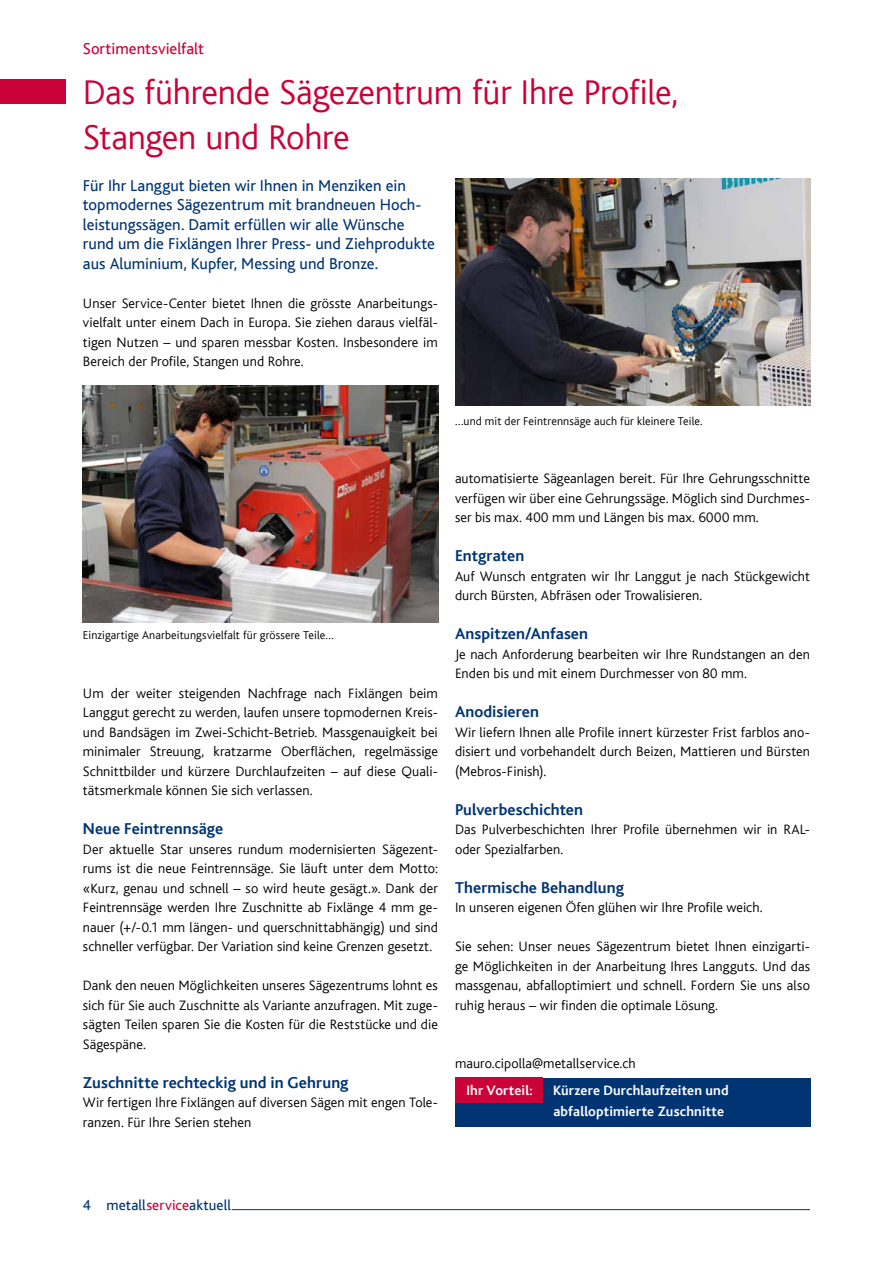
<style>
.page{position:relative;width:893px;height:1263px;background:#fff}
.page>*{position:absolute;margin:0;border:0;box-sizing:border-box;transform-origin:0 0}
.t1{font:300 36px/45px "Kl Bliss";letter-spacing:-.01em;color:#ca0237}
.t2{font:16.5px/19.5px "Kl Bliss";color:#003472}
.t3{font:700 16.5px "Kl Bliss";letter-spacing:.005em;color:#003472}
.t4{font:16.5px "Kl Bliss";letter-spacing:.005em;color:#ca0237}
.t5{font:15px "Kl Bliss";letter-spacing:.005em;color:#003472}
.t6{font:300 14.25px/19.5px "Kl Bliss";letter-spacing:.005em;color:#000;text-align:justify}
.t7{font:700 14.25px/21px "Kl Bliss";letter-spacing:.01em;color:#fff}
.t8{font:300 12px "Kl Bliss";letter-spacing:.01em;color:#000}
.s1{color:#ca0237}
</style>
<div class="page">
<hr style="left:232px;top:1209px;width:578px;height:1px;background:#003472">
<div style="left:0;top:79px;width:66px;height:25px;background:#ca0237"></div>
<img style="left:83px;top:386px;width:356px;height:237px">
<img style="left:455px;top:179px;width:355px;height:226px">
<div style="left:455px;top:1078px;width:355px;height:49px;background:#003472"></div>
<div style="left:455px;top:1078px;width:87px;height:25px;background:#ca0237"></div>
<p class="t4" style="left:83px;top:40px;width:122px">Sortimentsvielfalt</p>
<h1 class="t1" style="left:83px;top:70px;width:597px">Das führende Sägezentrum für Ihre Profile,<br>Stangen und Rohre</h1>
<p class="t2" style="left:83px;top:176px;width:354px">Für Ihr Langgut bieten wir Ihnen in Menziken ein topmodernes Sägezentrum mit brandneuen Hoch&shy;leistungssägen. Damit erfüllen wir alle Wünsche rund um die Fixlängen Ihrer Press- und Ziehprodukte aus Aluminium, Kupfer, Messing und Bronze.</p>
<p class="t6" style="left:83px;top:293px;width:357px">Unser Service-Center bietet Ihnen die grösste Anarbeitungs&shy;vielfalt unter einem Dach in Europa. Sie ziehen daraus vielfäl&shy;tigen Nutzen – und sparen messbar Kosten. Insbesondere im Bereich der Profile, Stangen und Rohre.</p>
<p class="t8" style="left:455px;top:414px;width:249px">…und mit der Feintrennsäge auch für kleinere Teile.</p>
<p class="t8" style="left:83px;top:629px;width:252px">Einzigartige Anarbeitungsvielfalt für grössere Teile…</p>
<p class="t6" style="left:83px;top:683px;width:357px">Um der weiter steigenden Nachfrage nach Fixlängen beim Langgut gerecht zu werden, laufen unsere topmodernen Kreis&shy;und Bandsägen im Zwei-Schicht-Betrieb. Massgenauigkeit bei minimaler Streuung, kratzarme Oberflächen, regelmässige Schnittbilder und kürzere Durchlaufzeiten – auf diese Quali&shy;tätsmerkmale können Sie sich verlassen.</p>
<p class="t3" style="left:83px;top:820px;width:142px">Neue Feintrennsäge</p>
<p class="t6" style="left:83px;top:839px;width:357px">Der aktuelle Star unseres rundum modernisierten Sägezent&shy;rums ist die neue Feintrennsäge. Sie läuft unter dem Motto: «Kurz, genau und schnell – so wird heute gesägt.». Dank der Feintrennsäge werden Ihre Zuschnitte ab Fixlänge 4 mm ge&shy;nauer (+/-0.1 mm längen- und querschnittabhängig) und sind schneller verfügbar. Der Variation sind keine Grenzen gesetzt.</p>
<p class="t6" style="left:83px;top:976px;width:357px">Dank den neuen Möglichkeiten unseres Sägezentrums lohnt es sich für Sie auch Zuschnitte als Variante anzufragen. Mit zuge&shy;sägten Teilen sparen Sie die Kosten für die Reststücke und die Sägespäne.</p>
<p class="t3" style="left:83px;top:1074px;width:267px">Zuschnitte rechteckig und in Gehrung</p>
<p class="t6" style="left:83px;top:1093px;width:357px">Wir fertigen Ihre Fixlängen auf diversen Sägen mit engen Tole&shy;ranzen. Für Ihre Serien stehen</p>
<p class="t6" style="left:455px;top:469px;width:356px">automatisierte Sägeanlagen bereit. Für Ihre Gehrungsschnitte verfügen wir über eine Gehrungssäge. Möglich sind Durchmes&shy;ser bis max. 400 mm und Längen bis max. 6000 mm.</p>
<p class="t3" style="left:455px;top:547px;width:71px">Entgraten</p>
<p class="t6" style="left:455px;top:566px;width:357px">Auf Wunsch entgraten wir Ihr Langgut je nach Stückgewicht durch Bürsten, Abfräsen oder Trowalisieren.</p>
<p class="t3" style="left:455px;top:625px;width:135px">Anspitzen/Anfasen</p>
<p class="t6" style="left:455px;top:644px;width:356px">Je nach Anforderung bearbeiten wir Ihre Rundstangen an den<br>Enden bis und mit einem Durchmesser von 80 mm.</p>
<p class="t3" style="left:455px;top:703px;width:86px">Anodisieren</p>
<p class="t6" style="left:455px;top:722px;width:357px">Wir liefern Ihnen alle Profile innert kürzester Frist farblos ano&shy;disiert und vorbehandelt durch Beizen, Mattieren und Bürsten (Mebros-Finish).</p>
<p class="t3" style="left:455px;top:801px;width:130px">Pulverbeschichten</p>
<p class="t6" style="left:455px;top:820px;width:356px">Das Pulverbeschichten Ihrer Profile übernehmen wir in RAL&shy;oder Spezialfarben.</p>
<p class="t3" style="left:455px;top:879px;width:171px">Thermische Behandlung</p>
<p class="t6" style="left:455px;top:898px;width:309px">In unseren eigenen Öfen glühen wir Ihre Profile weich.</p>
<p class="t6" style="left:455px;top:937px;width:357px">Sie sehen: Unser neues Sägezentrum bietet Ihnen einzigarti&shy;ge Möglichkeiten in der Anarbeitung Ihres Langguts. Und das massgenau, abfalloptimiert und schnell. Fordern Sie uns also ruhig heraus – wir finden die optimale Lösung.</p>
<p class="t6" style="left:455px;top:1054px;width:182px">mauro.cipolla@metallservice.ch</p>
<p class="t7" style="left:466px;top:1080px;width:68px">Ihr Vorteil:</p>
<p class="t7" style="left:553px;top:1080px;width:177px">Kürzere Durchlaufzeiten und abfalloptimierte Zuschnitte</p>
<p class="t5" style="left:83px;top:1197px;width:150px">4 metall<span class="s1">service</span>aktuell</p>
</div>
